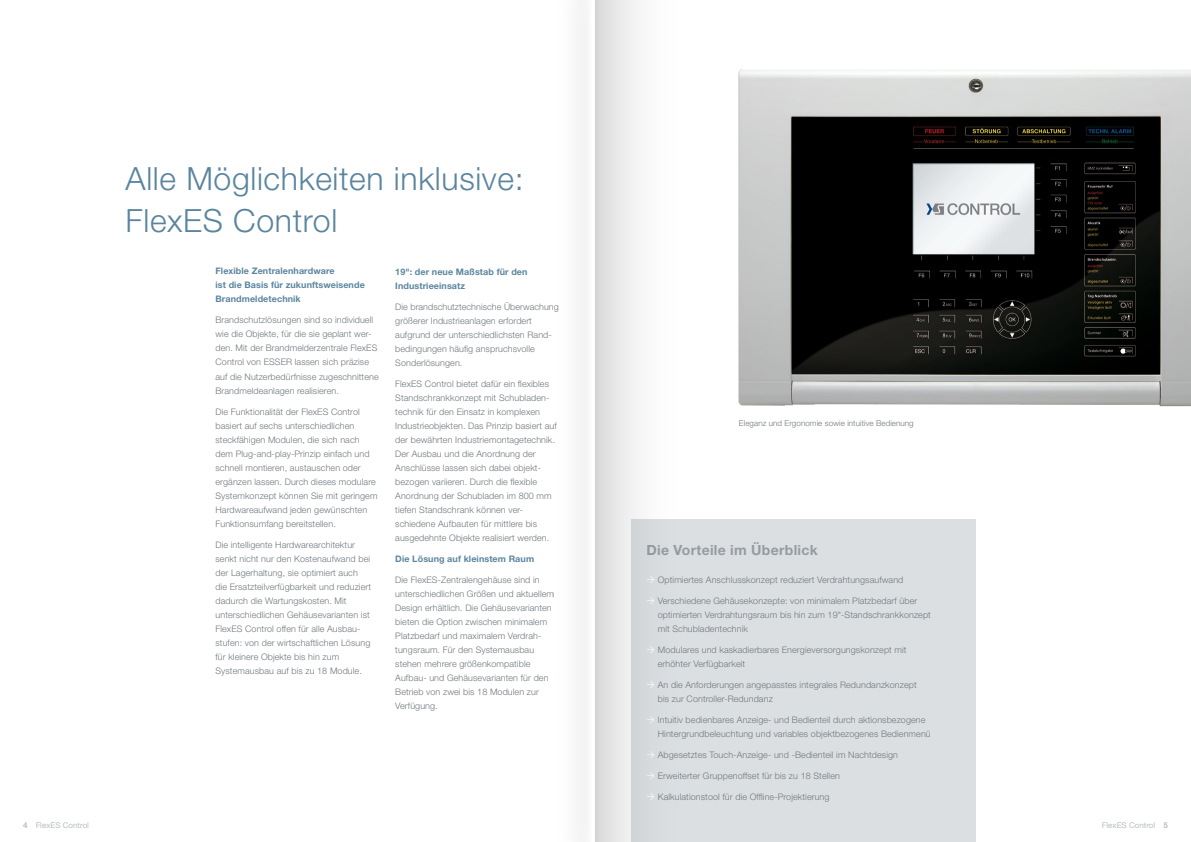
<style>
.page{position:relative;width:1191px;height:842px;background:#fff}
.page>*{position:absolute;margin:0;border:0;box-sizing:border-box;transform-origin:0 0}
.t1{font:300 32px/42px "Helvetica Neue LT Std";letter-spacing:.02em;color:#5b859f}
.t2{font:700 14px "Helvetica Neue LT Std";letter-spacing:.02em;color:#959ca1}
.t3{font:300 9px/14px "Helvetica Neue LT Std";letter-spacing:.01em;color:#70787d}
.t4{font:700 9px/14px "Helvetica Neue LT Std";letter-spacing:.01em;color:#5b859f}
.t5{font:300 8px "Helvetica Neue LT Std";letter-spacing:.01em;color:#70787d}
.t6{font:8px "Helvetica Neue LT Std";color:#b8bec2}
.s1{font-weight:700}
</style>
<div class="page">
<div style="left:631px;top:519px;width:344px;height:323px;background:#dcdfe1"></div>
<img style="left:738px;top:69px;width:453px;height:338px">
<svg style="left:595px;top:0;width:43px;height:842px"></svg>
<div style="left:553px;top:0;width:39px;height:842px;background:#f9f9f9"></div>
<h1 class="t1" style="left:126px;top:157px;width:399px">Alle Möglichkeiten inklusive:<br>FlexES Control</h1>
<p class="t4" style="left:215px;top:264px;width:151px">Flexible Zentralenhardware<br>ist die Basis für zukunftsweisende<br>Brandmeldetechnik</p>
<p class="t3" style="left:215px;top:313px;width:165px">Brandschutzlösungen sind so individuell wie die Objekte, für die sie geplant wer&shy;den. Mit der Brandmelderzentrale FlexES Control von ESSER lassen sich präzise auf die Nutzerbedürfnisse zugeschnittene Brandmeldeanlagen realisieren.</p>
<p class="t3" style="left:215px;top:404px;width:163px">Die Funktionalität der FlexES Control basiert auf sechs unterschiedlichen steckfähigen Modulen, die sich nach dem Plug-and-play-Prinzip einfach und schnell montieren, austauschen oder ergänzen lassen. Durch dieses modulare Systemkonzept können Sie mit geringem Hardwareaufwand jeden gewünschten Funktionsumfang bereitstellen.</p>
<p class="t3" style="left:215px;top:537px;width:157px">Die intelligente Hardwarearchitektur senkt nicht nur den Kostenaufwand bei der Lagerhaltung, sie optimiert auch die Ersatzteilverfügbarkeit und reduziert dadurch die Wartungskosten. Mit unterschiedlichen Gehäusevarianten ist FlexES Control offen für alle Ausbau&shy;stufen: von der wirtschaftlichen Lösung für kleinere Objekte bis hin zum Systemausbau auf bis zu 18 Module.</p>
<p class="t4" style="left:395px;top:264px;width:134px">19": der neue Maßstab für den<br>Industrieeinsatz</p>
<p class="t3" style="left:395px;top:299px;width:165px">Die brandschutztechnische Überwachung größerer Industrieanlagen erfordert aufgrund der unterschiedlichsten Rand&shy;bedingungen häufig anspruchsvolle Sonderlösungen.</p>
<p class="t3" style="left:395px;top:376px;width:163px">FlexES Control bietet dafür ein flexibles Standschrankkonzept mit Schubladen&shy;technik für den Einsatz in komplexen Industrieobjekten. Das Prinzip basiert auf der bewährten Industriemontagetechnik.<br>Der Ausbau und die Anordnung der Anschlüsse lassen sich dabei objekt&shy;bezogen variieren. Durch die flexible Anordnung der Schubladen im 800 mm tiefen Standschrank können ver&shy;schiedene Aufbauten für mittlere bis ausgedehnte Objekte realisiert werden.</p>
<p class="t4" style="left:395px;top:551px;width:140px">Die Lösung auf kleinstem Raum</p>
<p class="t3" style="left:395px;top:572px;width:160px">Die FlexES-Zentralengehäuse sind in unterschiedlichen Größen und aktuellem Design erhältlich. Die Gehäusevarianten bieten die Option zwischen minimalem Platzbedarf und maximalem Verdrah&shy;tungsraum. Für den Systemausbau stehen mehrere größenkompatible Aufbau- und Gehäusevarianten für den Betrieb von zwei bis 18 Modulen zur Verfügung.</p>
<p class="t5" style="left:739px;top:418px;width:176px">Eleganz und Ergonomie sowie intuitive Bedienung</p>
<h2 class="t2" style="left:646px;top:541px;width:173px">Die Vorteile im Überblick</h2>
<p class="t3" style="left:658px;top:572px;width:247px">Optimiertes Anschlusskonzept reduziert Verdrahtungsaufwand</p>
<p class="t3" style="left:658px;top:593px;width:275px">Verschiedene Gehäusekonzepte: von minimalem Platzbedarf über optimierten Verdrahtungsraum bis hin zum 19"-Standschrankkonzept mit Schubladentechnik</p>
<p class="t3" style="left:658px;top:642px;width:250px">Modulares und kaskadierbares Energieversorgungskonzept mit erhöhter Verfügbarkeit</p>
<p class="t3" style="left:658px;top:677px;width:260px">An die Anforderungen angepasstes integrales Redundanzkonzept bis zur Controller-Redundanz</p>
<p class="t3" style="left:658px;top:712px;width:274px">Intuitiv bedienbares Anzeige- und Bedienteil durch aktionsbezogene<br>Hintergrundbeleuchtung und variables objektbezogenes Bedienmenü</p>
<p class="t3" style="left:658px;top:747px;width:242px">Abgesetztes Touch-Anzeige- und -Bedienteil im Nachtdesign</p>
<p class="t3" style="left:658px;top:768px;width:184px">Erweiterter Gruppenoffset für bis zu 18 Stellen</p>
<p class="t3" style="left:658px;top:789px;width:173px">Kalkulationstool für die Offline-Projektierung</p>
<p class="t6" style="left:23px;top:820px;width:67px"><span class="s1">4</span> FlexES Control</p>
<p class="t6" style="left:1102px;top:820px;width:67px">FlexES Control <span class="s1">5</span></p>
</div>
